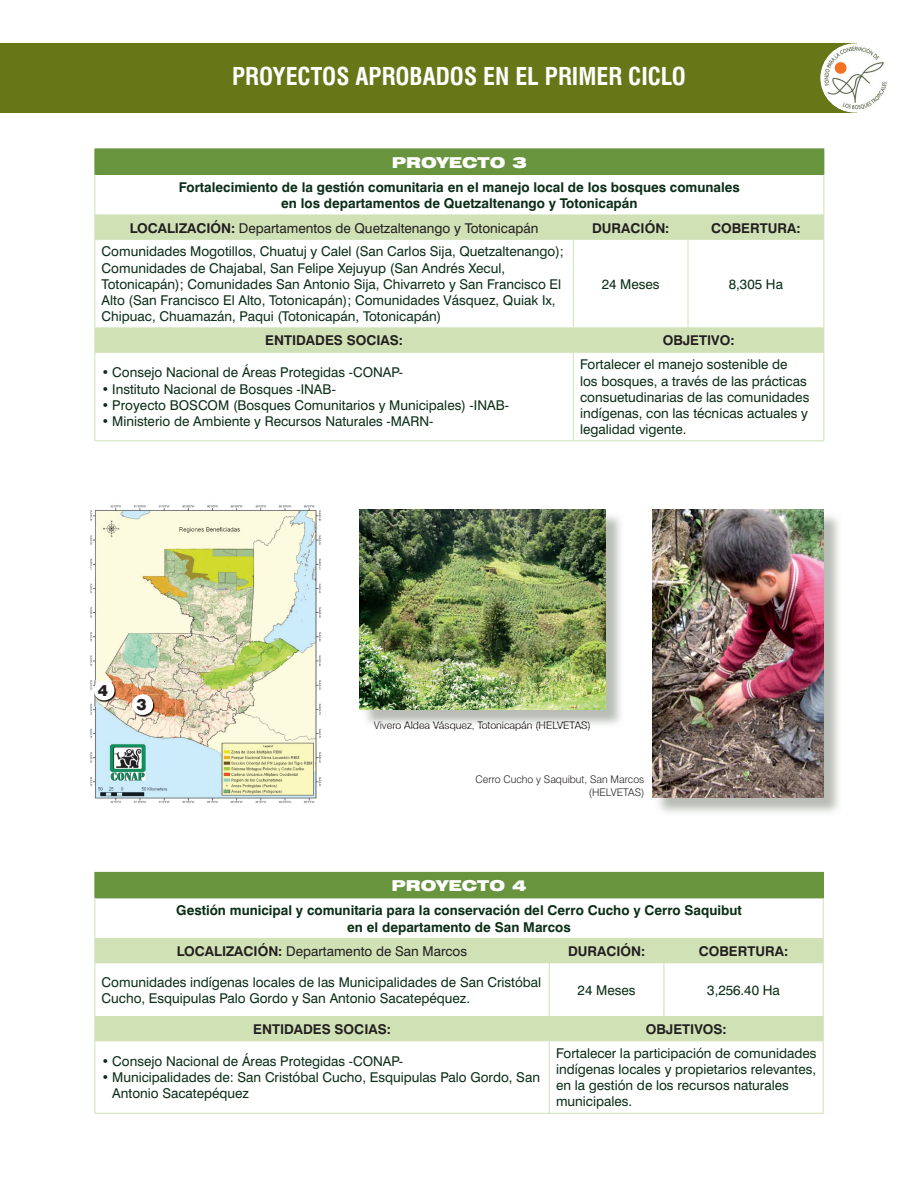
<style>
.page{position:relative;width:918px;height:1188px;background:#fff}
.page>*{position:absolute;margin:0;border:0;box-sizing:border-box;transform-origin:0 0}
.t1{font:700 condensed 24px "Swiss 721 BT";color:#fff}
.t2{font:900 15.45px "Swiss 721 BT";color:#231f20}
.t3{font:900 expanded 15px "Swiss 721 BT";color:#fff}
.t4{font:13.5px/16.2px "Swiss 721 BT";color:#0b2e16}
.t5{font:700 13.5px/16.2px "Swiss 721 BT";color:#0b2e16;text-align:center}
.t6{font:13.5px "Swiss 721 BT";color:#231f20}
.t7{font:700 13.5px "Swiss 721 BT";color:#231f20}
.t8{font:300 10.5px "Swiss 721 BT";color:#232021}
.t9{font:300 10.5px/12.6px "Swiss 721 BT";color:#231f20;text-align:right}
.s1{font-weight:700}
.s2{color:#252122}
.s3{color:#231f20}
.s4{color:#232122}
</style>
<div class="page">
<div style="left:0;top:43px;width:856px;height:69px;background:#677717"></div>
<img style="left:820px;top:43px;width:70px;height:70px;border-radius:50%">
<div style="left:95px;top:149px;width:729px;height:25px;background:#69943e"></div>
<svg style="left:95px;top:216px;width:729px;height:136px"></svg>
<hr style="left:94px;top:174px;width:730px;height:1px;background:#69943e">
<hr style="left:94px;top:175px;width:1px;height:40px;background:#cfe1b5">
<hr style="left:824px;top:175px;width:1px;height:40px;background:#cfe1b5">
<hr style="left:94px;top:215px;width:479px;height:1px;background:#cfe1b5">
<svg style="left:94px;top:215px;width:1px;height:24px"></svg>
<hr style="left:573px;top:215px;width:115px;height:1px;background:#cfe1b5">
<svg style="left:573px;top:216px;width:1px;height:23px"></svg>
<hr style="left:688px;top:215px;width:136px;height:1px;background:#cfe1b5">
<svg style="left:688px;top:216px;width:1px;height:23px"></svg>
<svg style="left:824px;top:215px;width:1px;height:24px"></svg>
<hr style="left:94px;top:239px;width:479px;height:1px;background:#cfe1b5">
<hr style="left:94px;top:240px;width:1px;height:88px;background:#cfe1b5">
<hr style="left:573px;top:239px;width:115px;height:1px;background:#cfe1b5">
<hr style="left:573px;top:240px;width:1px;height:88px;background:#cfe1b5">
<hr style="left:688px;top:239px;width:136px;height:1px;background:#cfe1b5">
<hr style="left:688px;top:240px;width:1px;height:88px;background:#cfe1b5">
<hr style="left:824px;top:240px;width:1px;height:88px;background:#cfe1b5">
<hr style="left:94px;top:328px;width:479px;height:1px;background:#cfe1b5">
<svg style="left:94px;top:328px;width:1px;height:24px"></svg>
<hr style="left:573px;top:328px;width:115px;height:1px;background:#cfe1b5">
<svg style="left:573px;top:329px;width:1px;height:23px"></svg>
<hr style="left:688px;top:328px;width:136px;height:1px;background:#cfe1b5">
<svg style="left:824px;top:328px;width:1px;height:24px"></svg>
<hr style="left:94px;top:352px;width:479px;height:1px;background:#cfe1b5">
<hr style="left:94px;top:353px;width:1px;height:87px;background:#cfe1b5">
<hr style="left:573px;top:352px;width:115px;height:1px;background:#cfe1b5">
<hr style="left:573px;top:353px;width:1px;height:87px;background:#cfe1b5">
<hr style="left:688px;top:352px;width:136px;height:1px;background:#cfe1b5">
<hr style="left:824px;top:353px;width:1px;height:87px;background:#cfe1b5">
<hr style="left:94px;top:440px;width:730px;height:1px;background:#cfe1b5">
<hr style="left:94px;top:148px;width:479px;height:1px;background:#69943e">
<svg style="left:94px;top:149px;width:1px;height:25px"></svg>
<hr style="left:573px;top:148px;width:251px;height:1px;background:#69943e">
<svg style="left:824px;top:149px;width:1px;height:25px"></svg>
<div style="left:95px;top:872px;width:728px;height:26px;background:#69943e"></div>
<svg style="left:95px;top:939px;width:728px;height:101px"></svg>
<hr style="left:94px;top:872px;width:455px;height:1px;background:#69943e">
<svg style="left:94px;top:873px;width:1px;height:25px"></svg>
<hr style="left:549px;top:872px;width:275px;height:1px;background:#69943e">
<svg style="left:823px;top:873px;width:1px;height:25px"></svg>
<hr style="left:95px;top:898px;width:729px;height:1px;background:#69943e">
<hr style="left:94px;top:898px;width:1px;height:40px;background:#cfe1b5">
<hr style="left:823px;top:898px;width:1px;height:40px;background:#cfe1b5">
<hr style="left:94px;top:938px;width:455px;height:1px;background:#cfe1b5">
<svg style="left:94px;top:939px;width:1px;height:23px"></svg>
<hr style="left:549px;top:938px;width:115px;height:1px;background:#cfe1b5">
<svg style="left:549px;top:939px;width:1px;height:23px"></svg>
<hr style="left:664px;top:938px;width:160px;height:1px;background:#cfe1b5">
<svg style="left:664px;top:939px;width:1px;height:23px"></svg>
<svg style="left:823px;top:939px;width:1px;height:23px"></svg>
<hr style="left:94px;top:962px;width:455px;height:1px;background:#cfe1b5">
<hr style="left:94px;top:963px;width:1px;height:53px;background:#cfe1b5">
<hr style="left:549px;top:962px;width:115px;height:1px;background:#cfe1b5">
<hr style="left:549px;top:963px;width:1px;height:53px;background:#cfe1b5">
<hr style="left:664px;top:962px;width:160px;height:1px;background:#cfe1b5">
<hr style="left:664px;top:963px;width:1px;height:53px;background:#cfe1b5">
<hr style="left:823px;top:963px;width:1px;height:53px;background:#cfe1b5">
<hr style="left:94px;top:1016px;width:455px;height:1px;background:#cfe1b5">
<svg style="left:94px;top:1017px;width:1px;height:23px"></svg>
<hr style="left:549px;top:1016px;width:115px;height:1px;background:#cfe1b5">
<svg style="left:549px;top:1017px;width:1px;height:23px"></svg>
<hr style="left:664px;top:1016px;width:160px;height:1px;background:#cfe1b5">
<svg style="left:823px;top:1017px;width:1px;height:23px"></svg>
<hr style="left:94px;top:1040px;width:455px;height:1px;background:#cfe1b5">
<hr style="left:94px;top:1041px;width:1px;height:72px;background:#cfe1b5">
<hr style="left:549px;top:1040px;width:115px;height:1px;background:#cfe1b5">
<hr style="left:549px;top:1041px;width:1px;height:72px;background:#cfe1b5">
<hr style="left:664px;top:1040px;width:160px;height:1px;background:#cfe1b5">
<hr style="left:823px;top:1041px;width:1px;height:72px;background:#cfe1b5">
<hr style="left:94px;top:1113px;width:730px;height:1px;background:#cfe1b5">
<img style="left:90px;top:505px;width:231px;height:298px">
<img style="left:132px;top:695px;width:44px;height:26px">
<div style="left:132px;top:695px;width:21px;height:20px;background:#fff;border-radius:50%"></div>
<img style="left:94px;top:680px;width:43px;height:26px">
<svg style="left:132px;top:695px;width:6px;height:11px"></svg>
<div style="left:94px;top:680px;width:21px;height:20px;background:#fff;border-radius:50%"></div>
<img style="left:654px;top:516px;width:185px;height:297px">
<img style="left:653px;top:510px;width:171px;height:287px">
<img style="left:366px;top:512px;width:255px;height:213px">
<img style="left:374px;top:721px;width:216px;height:4px">
<img style="left:360px;top:510px;width:245px;height:200px">
<h1 class="t1" style="left:232px;top:66px;width:455px">PROYECTOS APROBADOS EN EL PRIMER CICLO</h1>
<p class="t3" style="left:392px;top:156px;width:137px">PROYECTO 3</p>
<p class="t5" style="left:179px;top:180px;width:563px">Fortalecimiento de la gestión comunitaria en el manejo local de los bosques comunales en los departamentos de Quetzaltenango y Totonicapán</p>
<p class="t6" style="left:130px;top:222px;width:410px"><span class="s1">LOCALIZACIÓN:</span> Departamentos de Quetzaltenango y Totonicapán</p>
<p class="t7" style="left:592px;top:222px;width:79px">DURACIÓN:</p>
<p class="t7" style="left:711px;top:222px;width:91px">COBERTURA:</p>
<p class="t4" style="left:102px;top:245px;width:464px">Comunidades Mogotillos, Chuatuj y Calel (San Carlos Sija, Quetzaltenango); Comunidades de Chajabal, San Felipe Xejuyup (San Andrés Xecul, Totonicapán); Comunidades San Antonio Sija, Chivarreto y San Francisco El Alto (San Francisco El Alto, Totonicapán); Comunidades Vásquez, Quiak Ix, Chipuac, Chuamazán, Paqui (Totonicapán, Totonicapán)</p>
<p class="t4" style="left:602px;top:277px;width:59px">24 Meses</p>
<p class="t4" style="left:729px;top:277px;width:56px">8,305 Ha</p>
<p class="t7" style="left:265px;top:335px;width:139px">ENTIDADES SOCIAS:</p>
<p class="t7" style="left:663px;top:335px;width:73px">OBJETIVO:</p>
<p class="t4" style="left:102px;top:366px;width:303px">• Consejo Nacional de Áreas Protegidas -CONAP-</p>
<p class="t4" style="left:102px;top:382px;width:236px">• Instituto Nacional de Bosques -INAB-</p>
<p class="t4" style="left:102px;top:398px;width:409px">• Proyecto BOSCOM (Bosques Comunitarios y Municipales) -INAB-</p>
<p class="t4" style="left:102px;top:414px;width:333px">• Ministerio de Ambiente y Recursos Naturales -MARN-</p>
<p class="t4" style="left:580px;top:358px;width:231px">Fortalecer el manejo sostenible de<br>los bosques, a través de las prácticas consuetudinarias de las comunidades indígenas, con las técnicas actuales y legalidad vigente.</p>
<p class="t2" style="left:98px;top:684px;width:12px">4</p>
<p class="t2" style="left:136px;top:699px;width:12px">3</p>
<p class="t8" style="left:374px;top:721px;width:218px"><span class="s2">Vi</span>vero <span class="s3">Al</span><span class="s2">d</span>ea <span class="s3">Vá</span>squez<span class="s3">, To</span><span class="s4">t</span>on<span class="s2">i</span>capán <span class="s3">(H</span><span class="s2">ELVETAS)</span></p>
<p class="t9" style="left:476px;top:774px;width:170px">Cerro Cucho y Saquibut, San Marcos (HELVETAS)</p>
<p class="t3" style="left:392px;top:880px;width:137px">PROYECTO 4</p>
<p class="t5" style="left:176px;top:904px;width:567px">Gestión municipal y comunitaria para la conservación del Cerro Cucho y Cerro Saquibut en el departamento de San Marcos</p>
<p class="t6" style="left:177px;top:946px;width:292px"><span class="s1">LOCALIZACIÓN:</span> Departamento de San Marcos</p>
<p class="t7" style="left:568px;top:946px;width:79px">DURACIÓN:</p>
<p class="t7" style="left:699px;top:946px;width:91px">COBERTURA:</p>
<p class="t4" style="left:102px;top:975px;width:441px">Comunidades indígenas locales de las Municipalidades de San Cristóbal<br>Cucho, Esquipulas Palo Gordo y San Antonio Sacatepéquez.</p>
<p class="t4" style="left:578px;top:983px;width:59px">24 Meses</p>
<p class="t4" style="left:707px;top:983px;width:74px">3,256.40 Ha</p>
<p class="t7" style="left:253px;top:1024px;width:139px">ENTIDADES SOCIAS:</p>
<p class="t7" style="left:646px;top:1024px;width:82px">OBJETIVOS:</p>
<p class="t4" style="left:102px;top:1054px;width:303px">• Consejo Nacional de Áreas Protegidas -CONAP-</p>
<p class="t4" style="left:112px;top:1070px;width:429px;text-indent:-11px">• Municipalidades de: San Cristóbal Cucho, Esquipulas Palo Gordo, San<br>Antonio Sacatepéquez</p>
<p class="t4" style="left:556px;top:1046px;width:262px">Fortalecer la participación de comunidades indígenas locales y propietarios relevantes, en la gestión de los recursos naturales municipales.</p>
</div>
